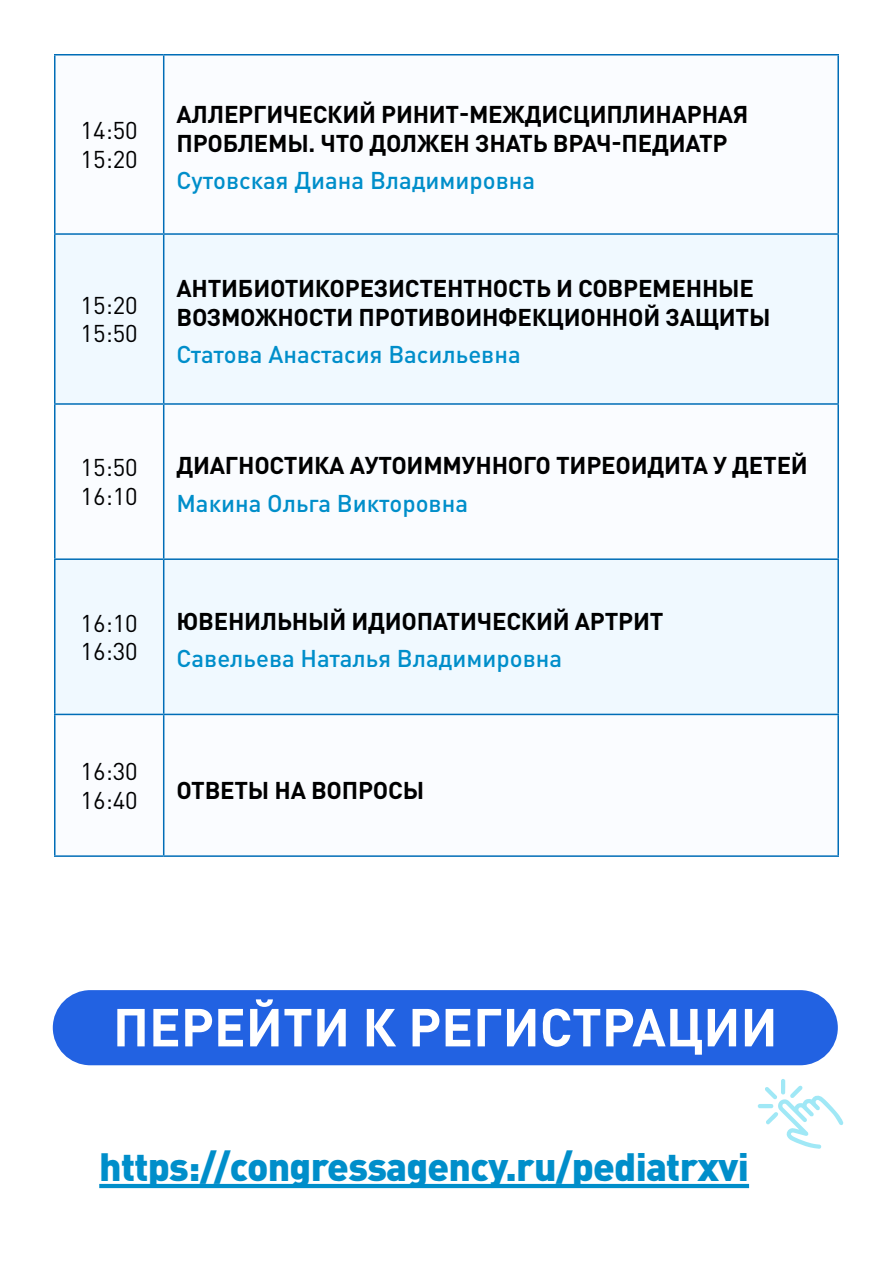
<style>
.page{position:relative;width:893px;height:1263px;background:#fff}
.page>*{position:absolute;margin:0;border:0;box-sizing:border-box;transform-origin:0 0}
.t1{font:700 52.65px "DIN Pro";color:#fff}
.t2{font:900 39px "DIN Pro";letter-spacing:-.02em;color:#008eca}
.t3{font:700 24px/28.8px "DIN Pro";letter-spacing:-.01em;color:#000}
.t4{font:500 24px "DIN Pro";color:#008eca}
.t5{font:24px/28.5px "DIN Pro";color:#000}
</style>
<div class="page">
<hr style="left:99px;top:1184px;width:650px;height:4px;background:#008eca">
<svg style="left:56px;top:235px;width:781px;height:479px;fill:#f0f9ff"></svg>
<hr style="left:54px;top:54px;width:110px;height:2px;background:#006db7">
<hr style="left:54px;top:56px;width:2px;height:177px;background:#006db7">
<hr style="left:164px;top:54px;width:675px;height:2px;background:#006db7">
<hr style="left:163px;top:56px;width:1px;height:177px;background:#006db7">
<hr style="left:837px;top:56px;width:2px;height:177px;background:#006db7">
<hr style="left:54px;top:233px;width:110px;height:2px;background:#006db7">
<hr style="left:54px;top:235px;width:2px;height:168px;background:#006db7">
<hr style="left:164px;top:233px;width:675px;height:2px;background:#006db7">
<hr style="left:163px;top:235px;width:1px;height:168px;background:#006db7">
<hr style="left:837px;top:235px;width:2px;height:168px;background:#006db7">
<hr style="left:54px;top:403px;width:110px;height:2px;background:#006db7">
<hr style="left:54px;top:405px;width:2px;height:153px;background:#006db7">
<hr style="left:164px;top:403px;width:675px;height:2px;background:#006db7">
<hr style="left:163px;top:405px;width:1px;height:153px;background:#006db7">
<hr style="left:837px;top:405px;width:2px;height:153px;background:#006db7">
<hr style="left:54px;top:558px;width:110px;height:2px;background:#006db7">
<hr style="left:54px;top:560px;width:2px;height:154px;background:#006db7">
<hr style="left:164px;top:558px;width:675px;height:2px;background:#006db7">
<hr style="left:163px;top:560px;width:1px;height:154px;background:#006db7">
<hr style="left:837px;top:560px;width:2px;height:154px;background:#006db7">
<hr style="left:54px;top:714px;width:110px;height:1px;background:#006db7">
<hr style="left:54px;top:715px;width:2px;height:140px;background:#006db7">
<hr style="left:164px;top:714px;width:675px;height:1px;background:#006db7">
<hr style="left:163px;top:715px;width:1px;height:140px;background:#006db7">
<hr style="left:837px;top:715px;width:2px;height:140px;background:#006db7">
<hr style="left:54px;top:855px;width:110px;height:2px;background:#006db7">
<hr style="left:164px;top:855px;width:675px;height:2px;background:#006db7">
<div style="left:53px;top:990px;width:785px;height:75px;background:#2262e2;border-radius:38px"></div>
<svg style="left:758px;top:1079px;width:85px;height:70px"></svg>
<p class="t5" style="left:81px;top:114px;width:59px">14:50<br>15:20</p>
<p class="t5" style="left:81px;top:289px;width:59px">15:20<br>15:50</p>
<p class="t3" style="left:176px;top:99px;width:574px">АЛЛЕРГИЧЕСКИЙ РИНИТ-МЕЖДИСЦИПЛИНАРНАЯ<br>ПРОБЛЕМЫ. ЧТО ДОЛЖЕН ЗНАТЬ ВРАЧ-ПЕДИАТР</p>
<p class="t4" style="left:176px;top:165px;width:360px">Сутовская Диана Владимировна</p>
<p class="t3" style="left:176px;top:274px;width:595px">АНТИБИОТИКОРЕЗИСТЕНТНОСТЬ И СОВРЕМЕННЫЕ<br>ВОЗМОЖНОСТИ ПРОТИВОИНФЕКЦИОННОЙ ЗАЩИТЫ</p>
<p class="t4" style="left:176px;top:339px;width:346px">Статова Анастасия Васильевна</p>
<p class="t5" style="left:81px;top:451px;width:59px">15:50<br>16:10</p>
<p class="t3" style="left:176px;top:451px;width:633px">ДИАГНОСТИКА АУТОИММУННОГО ТИРЕОИДИТА У ДЕТЕЙ</p>
<p class="t4" style="left:176px;top:487px;width:293px">Макина Ольга Викторовна</p>
<p class="t5" style="left:81px;top:606px;width:59px">16:10<br>16:30</p>
<p class="t3" style="left:176px;top:606px;width:488px">ЮВЕНИЛЬНЫЙ ИДИОПАТИЧЕСКИЙ АРТРИТ</p>
<p class="t4" style="left:176px;top:642px;width:387px">Савельева Наталья Владимировна</p>
<p class="t5" style="left:81px;top:755px;width:59px">16:30<br>16:40</p>
<p class="t3" style="left:176px;top:775px;width:249px">ОТВЕТЫ НА ВОПРОСЫ</p>
<h1 class="t1" style="left:113px;top:992px;width:666px">ПЕРЕЙТИ К РЕГИСТРАЦИИ</h1>
<h2 class="t2" style="left:99px;top:1133px;width:651px">https://congressagency.ru/pediatrxvi</h2>
</div>
